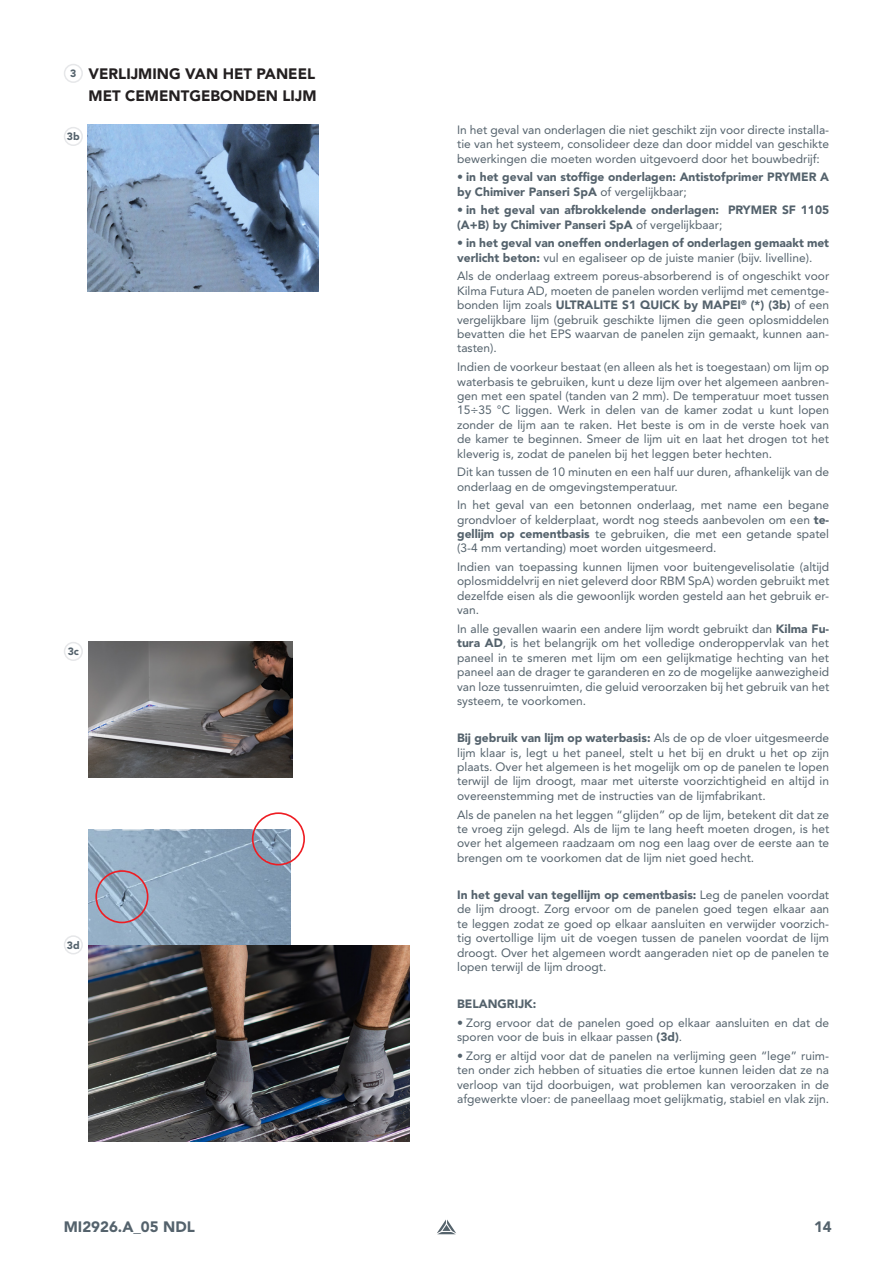
<style>
.page{position:relative;width:893px;height:1263px;background:#fff}
.page>*{position:absolute;margin:0;border:0;box-sizing:border-box;transform-origin:0 0}
.t1{font:900 15px "Avenir LT Pro";color:#231f20}
.t2{font:900 15px "Avenir LT Pro";color:#54626c}
.t3{font:12px/14.4px "Avenir LT Pro";color:#54626c;text-align:justify}
.t4{font:900 12px/14.4px "Avenir LT Pro";color:#54626c}
.t5{font:900 10.5px "Avenir LT Pro";color:#54626c}
.s1{font-weight:400}
.s2{font-weight:900}
</style>
<div class="page">
<svg style="left:437px;top:1219px;width:19px;height:15px"></svg>
<div style="left:64px;top:64px;width:19px;height:19px;border:2px solid #e6e7e9;border-radius:50%"></div>
<div style="left:64px;top:127px;width:19px;height:19px;border:2px solid #e6e7e9;border-radius:50%"></div>
<img style="left:87px;top:125px;width:231px;height:167px">
<img style="left:89px;top:642px;width:203px;height:135px">
<img style="left:89px;top:829px;width:202px;height:117px">
<div style="left:95px;top:870px;width:53px;height:53px;border:2px solid #ee1d23;border-radius:50%"></div>
<div style="left:252px;top:812px;width:53px;height:53px;border:2px solid #ee1d23;border-radius:50%"></div>
<img style="left:89px;top:946px;width:321px;height:195px">
<div style="left:64px;top:935px;width:19px;height:19px;border:2px solid #e6e7e9;border-radius:50%"></div>
<div style="left:64px;top:642px;width:19px;height:19px;border:2px solid #e6e7e9;border-radius:50%"></div>
<p class="t5" style="left:70px;top:67px;width:8px">3</p>
<p class="t1" style="left:89px;top:65px;width:228px">VERLIJMING VAN HET PANEEL</p>
<p class="t1" style="left:89px;top:87px;width:229px">MET CEMENTGEBONDEN LIJM</p>
<p class="t5" style="left:67px;top:130px;width:14px">3b</p>
<p class="t5" style="left:68px;top:645px;width:13px">3c</p>
<p class="t5" style="left:67px;top:938px;width:14px">3d</p>
<p class="t3" style="left:457px;top:122px;width:374px">In het geval van onderlagen die niet geschikt zijn voor directe installa&shy;tie van het systeem, consolideer deze dan door middel van geschikte bewerkingen die moeten worden uitgevoerd door het bouwbedrijf:</p>
<p class="t4" style="left:457px;top:170px;width:374px">• in het geval van stoffige onderlagen: Antistofprimer PRYMER A by Chimiver Panseri SpA <span class="s1">of vergelijkbaar;</span></p>
<p class="t4" style="left:457px;top:203px;width:374px">• in het geval van afbrokkelende onderlagen: PRYMER SF 1105 (A+B) by Chimiver Panseri SpA <span class="s1">of vergelijkbaar;</span></p>
<p class="t4" style="left:457px;top:236px;width:374px">• in het geval van oneffen onderlagen of onderlagen gemaakt met verlicht beton: <span class="s1">vul en egaliseer op de juiste manier (bijv. livelline).</span></p>
<p class="t3" style="left:457px;top:269px;width:374px">Als de onderlaag extreem poreus-absorberend is of ongeschikt voor Kilma Futura AD, moeten de panelen worden verlijmd met cementge&shy;bonden lijm zoals <span class="s2">ULTRALITE S1 QUICK by MAPEI</span><sup>®</sup> <span class="s2">(*) (3b)</span> of een vergelijkbare lijm (gebruik geschikte lijmen die geen oplosmiddelen bevatten die het EPS waarvan de panelen zijn gemaakt, kunnen aan&shy;tasten).</p>
<p class="t3" style="left:457px;top:360px;width:374px">Indien de voorkeur bestaat (en alleen als het is toegestaan) om lijm op waterbasis te gebruiken, kunt u deze lijm over het algemeen aanbren&shy;gen met een spatel (tanden van 2 mm). De temperatuur moet tussen 15÷35 °C liggen. Werk in delen van de kamer zodat u kunt lopen zonder de lijm aan te raken. Het beste is om in de verste hoek van de kamer te beginnen. Smeer de lijm uit en laat het drogen tot het kleverig is, zodat de panelen bij het leggen beter hechten.</p>
<p class="t3" style="left:457px;top:465px;width:374px">Dit kan tussen de 10 minuten en een half uur duren, afhankelijk van de onderlaag en de omgevingstemperatuur.</p>
<p class="t3" style="left:457px;top:498px;width:374px">In het geval van een betonnen onderlaag, met name een begane grondvloer of kelderplaat, wordt nog steeds aanbevolen om een <span class="s2">te&shy;gellijm op cementbasis</span> te gebruiken, die met een getande spatel (3-4 mm vertanding) moet worden uitgesmeerd.</p>
<p class="t3" style="left:457px;top:560px;width:374px">Indien van toepassing kunnen lijmen voor buitengevelisolatie (altijd oplosmiddelvrij en niet geleverd door RBM SpA) worden gebruikt met dezelfde eisen als die gewoonlijk worden gesteld aan het gebruik er&shy;van.</p>
<p class="t3" style="left:457px;top:621px;width:374px">In alle gevallen waarin een andere lijm wordt gebruikt dan <span class="s2">Kilma Fu&shy;tura AD</span>, is het belangrijk om het volledige onderoppervlak van het paneel in te smeren met lijm om een gelijkmatige hechting van het paneel aan de drager te garanderen en zo de mogelijke aanwezigheid van loze tussenruimten, die geluid veroorzaken bij het gebruik van het systeem, te voorkomen.</p>
<p class="t3" style="left:457px;top:731px;width:374px"><span class="s2">Bij gebruik van lijm op waterbasis:</span> Als de op de vloer uitgesmeerde lijm klaar is, legt u het paneel, stelt u het bij en drukt u het op zijn plaats. Over het algemeen is het mogelijk om op de panelen te lopen terwijl de lijm droogt, maar met uiterste voorzichtigheid en altijd in overeenstemming met de instructies van de lijmfabrikant.</p>
<p class="t3" style="left:457px;top:807px;width:374px">Als de panelen na het leggen “glijden” op de lijm, betekent dit dat ze te vroeg zijn gelegd. Als de lijm te lang heeft moeten drogen, is het over het algemeen raadzaam om nog een laag over de eerste aan te brengen om te voorkomen dat de lijm niet goed hecht.</p>
<p class="t3" style="left:457px;top:887px;width:374px"><span class="s2">In het geval van tegellijm op cementbasis:</span> Leg de panelen voordat de lijm droogt. Zorg ervoor om de panelen goed tegen elkaar aan te leggen zodat ze goed op elkaar aansluiten en verwijder voorzich&shy;tig overtollige lijm uit de voegen tussen de panelen voordat de lijm droogt. Over het algemeen wordt aangeraden niet op de panelen te lopen terwijl de lijm droogt.</p>
<p class="t4" style="left:457px;top:997px;width:81px">BELANGRIJK:</p>
<p class="t3" style="left:457px;top:1015px;width:374px">• Zorg ervoor dat de panelen goed op elkaar aansluiten en dat de sporen voor de buis in elkaar passen <span class="s2">(3d)</span>.</p>
<p class="t3" style="left:457px;top:1048px;width:374px">• Zorg er altijd voor dat de panelen na verlijming geen “lege” ruim&shy;ten onder zich hebben of situaties die ertoe kunnen leiden dat ze na verloop van tijd doorbuigen, wat problemen kan veroorzaken in de afgewerkte vloer: de paneellaag moet gelijkmatig, stabiel en vlak zijn.</p>
<p class="t2" style="left:64px;top:1218px;width:133px">MI2926.A_05 NDL</p>
<p class="t2" style="left:814px;top:1218px;width:19px">14</p>
</div>
